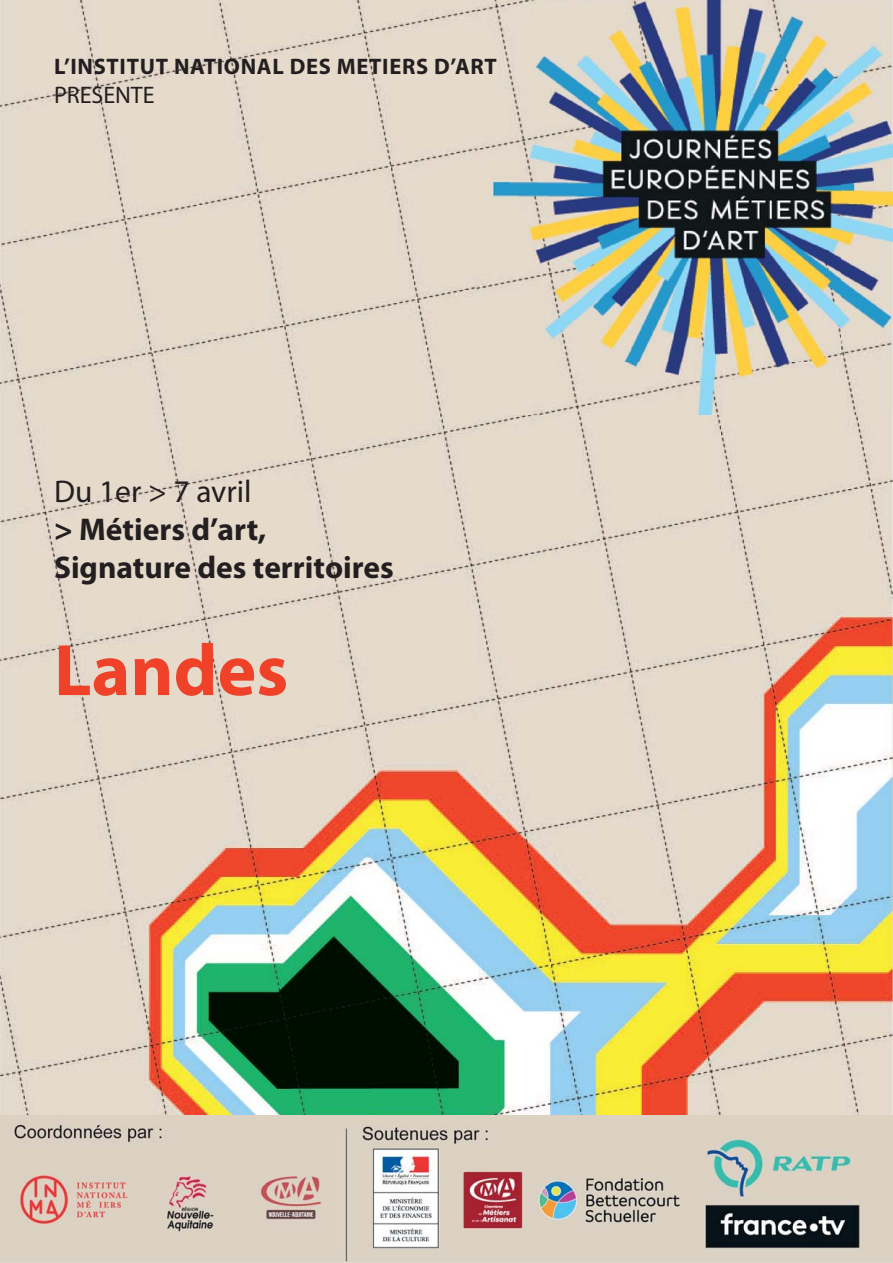
<style>
.page{position:relative;width:893px;height:1263px;background:#fff}
.page>*{position:absolute;margin:0;border:0;box-sizing:border-box;transform-origin:0 0}
.t1{font:700 73.5px "Myriad Pro";color:#ef4229}
.t2{font:700 31.5px/37.8px "Myriad Pro";color:#231f20}
.t3{font:31.5px "Myriad Pro";color:#231f20}
.t4{font:24px "Myriad Pro";color:#231f20}
.t5{font:700 22.5px "Myriad Pro";letter-spacing:.03em;color:#231f20}
</style>
<div class="page">
<img style="left:0;top:0;width:893px;height:1262px">
<img style="left:476px;top:0;width:417px;height:415px">
<p class="t5" style="left:54px;top:58px;width:444px">L’INSTITUT NATIONAL DES METIERS D’ART</p>
<p class="t4" style="left:54px;top:86px;width:102px">PRESENTE</p>
<p class="t3" style="left:54px;top:480px;width:199px">Du 1er &gt; 7 avril</p>
<p class="t2" style="left:54px;top:513px;width:341px">&gt; Métiers d’art,<br>Signature des territoires</p>
<h1 class="t1" style="left:54px;top:642px;width:236px">Landes</h1>
</div>
